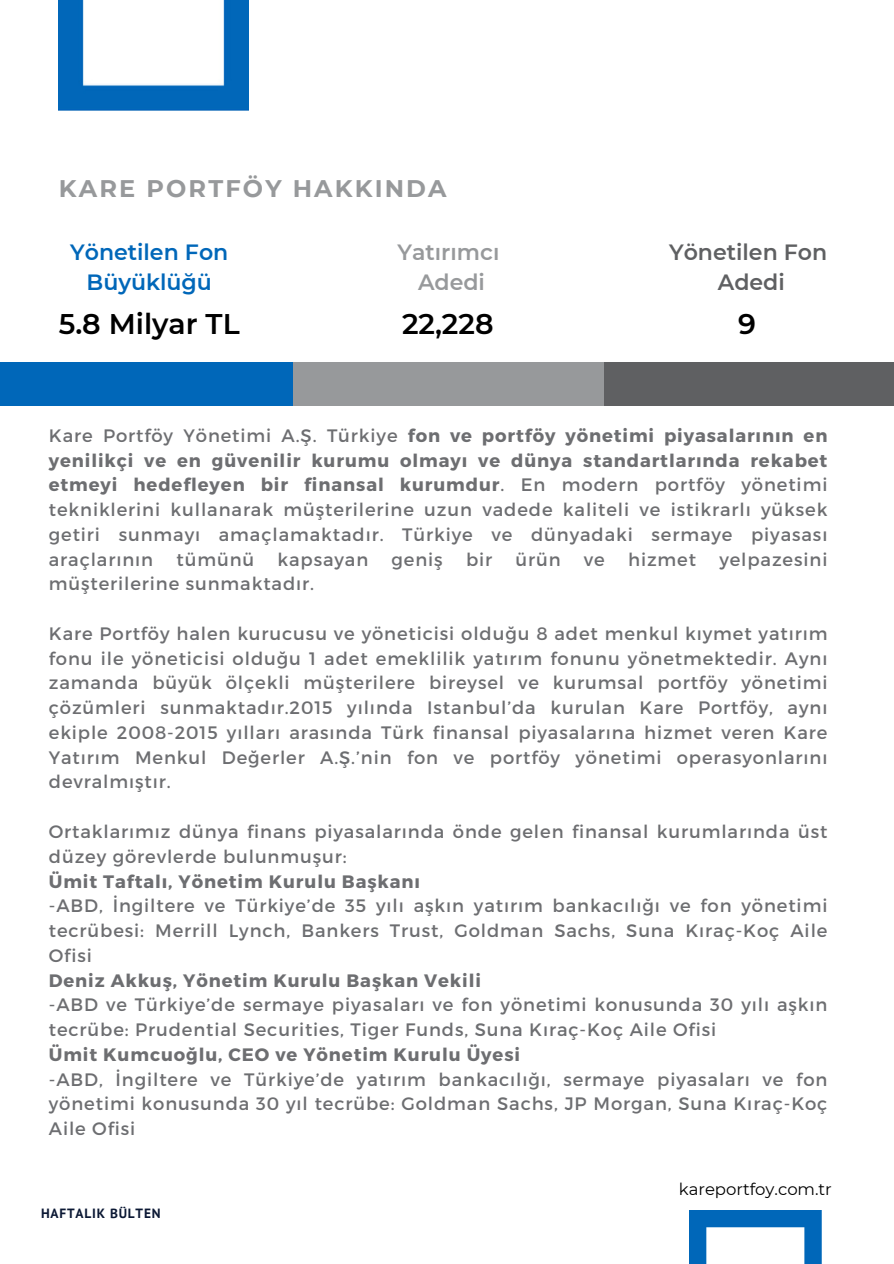
<style>
.page{position:relative;width:894px;height:1264px;background:#fff}
.page>*{position:absolute;margin:0;border:0;box-sizing:border-box;transform-origin:0 0}
.t1{font:600 28.35px "Montserrat";color:#000}
.t2{font:700 24px "Montserrat";letter-spacing:.09em;color:#97999b}
.t3{font:600 22.05px/30.8px "Montserrat";color:#0067b9;text-align:center}
.t4{font:600 22.05px/30.8px "Montserrat";color:#5f6062;text-align:center}
.t5{font:600 22.05px/30.8px "Montserrat";color:#97999b;text-align:center}
.t6{font:18px/24.8px "Montserrat";letter-spacing:.05em;color:#6d6e71;text-align:justify}
.t7{font:16.5px "Montserrat";color:#000}
.t8{font:700 13.35px "PT Sans";letter-spacing:.06em;color:#0b1834}
.s1{font-weight:700}
</style>
<div class="page">
<svg style="left:689px;top:1210px;width:132px;height:53px"></svg>
<img style="left:59px;top:0;width:189px;height:110px">
<div style="left:0;top:362px;width:293px;height:44px;background:#0067b9"></div>
<div style="left:293px;top:362px;width:310px;height:44px;background:#97999b"></div>
<div style="left:603px;top:362px;width:290px;height:44px;background:#5f6062"></div>
<h2 class="t2" style="left:59px;top:173px;width:389px">KARE PORTFÖY HAKKINDA</h2>
<p class="t3" style="left:70px;top:236px;width:160px">Yönetilen Fon<br>Büyüklüğü</p>
<h4 class="t5" style="left:397px;top:236px;width:103px">Yatırımcı<br>Adedi</h4>
<h4 class="t4" style="left:669px;top:236px;width:160px">Yönetilen Fon<br>Adedi</h4>
<h3 class="t1" style="left:59px;top:306px;width:182px">5.8 Milyar TL</h3>
<h1 class="t1" style="left:402px;top:306px;width:93px">22,228</h1>
<h1 class="t1" style="left:737px;top:306px;width:19px">9</h1>
<h4 class="t6" style="left:49px;top:422px;width:779px">Kare Portföy Yönetimi A.Ş. Türkiye <span class="s1">fon ve portföy yönetimi piyasalarının en yenilikçi ve en güvenilir kurumu olmayı ve dünya standartlarında rekabet etmeyi hedefleyen bir finansal kurumdur</span>. En modern portföy yönetimi tekniklerini kullanarak müşterilerine uzun vadede kaliteli ve istikrarlı yüksek getiri sunmayı amaçlamaktadır. Türkiye ve dünyadaki sermaye piyasası araçlarının</h4>
<h4 class="t6" style="left:176px;top:546px;width:79px">tümünü</h4>
<h4 class="t6" style="left:277px;top:546px;width:92px">kapsayan</h4>
<h4 class="t6" style="left:391px;top:546px;width:53px">geniş</h4>
<h4 class="t6" style="left:466px;top:546px;width:28px">bir</h4>
<h4 class="t6" style="left:515px;top:546px;width:47px">ürün</h4>
<h4 class="t6" style="left:583px;top:546px;width:22px">ve</h4>
<h4 class="t6" style="left:628px;top:546px;width:69px">hizmet</h4>
<h4 class="t6" style="left:719px;top:546px;width:110px">yelpazesini</h4>
<h4 class="t6" style="left:49px;top:570px;width:267px">müşterilerine sunmaktadır.</h4>
<h4 class="t6" style="left:49px;top:620px;width:779px">Kare Portföy halen kurucusu ve yöneticisi olduğu 8 adet menkul kıymet yatırım fonu ile yöneticisi olduğu 1 adet emeklilik yatırım fonunu yönetmektedir. Aynı zamanda büyük ölçekli müşterilere bireysel ve kurumsal portföy yönetimi çözümleri sunmaktadır.2015 yılında Istanbul’da kurulan Kare Portföy, aynı ekiple 2008-2015 yılları arasında Türk finansal piyasalarına hizmet veren Kare Yatırım Menkul Değerler A.Ş.’nin fon ve portföy yönetimi operasyonlarını devralmıştır.</h4>
<p class="t6" style="left:49px;top:818px;width:779px;text-align:left">Ortaklarımız dünya finans piyasalarında önde gelen finansal kurumlarında üst düzey görevlerde bulunmuşur:<br><span class="s1">Ümit Taftalı, Yönetim Kurulu Başkanı<br></span>-ABD, İngiltere ve Türkiye’de 35 yılı aşkın yatırım bankacılığı ve fon yönetimi tecrübesi: Merrill Lynch, Bankers Trust, Goldman Sachs, Suna Kıraç-Koç Aile Ofisi<br><span class="s1">Deniz Akkuş, Yönetim Kurulu Başkan Vekili<br></span>-ABD ve Türkiye’de sermaye piyasaları ve fon yönetimi konusunda 30 yılı aşkın tecrübe: Prudential Securities, Tiger Funds, Suna Kıraç-Koç Aile Ofisi<br><span class="s1">Ümit Kumcuoğlu, CEO ve Yönetim Kurulu Üyesi<br></span>-ABD, İngiltere ve Türkiye’de yatırım bankacılığı, sermaye piyasaları ve fon yönetimi konusunda 30 yıl tecrübe: Goldman Sachs, JP Morgan, Suna Kıraç-Koç Aile Ofisi</p>
<p class="t8" style="left:41px;top:1204px;width:121px">HAFTALIK BÜLTEN</p>
<h3 class="t7" style="left:678px;top:1178px;width:155px">kareportfoy.com.tr</h3>
</div>
